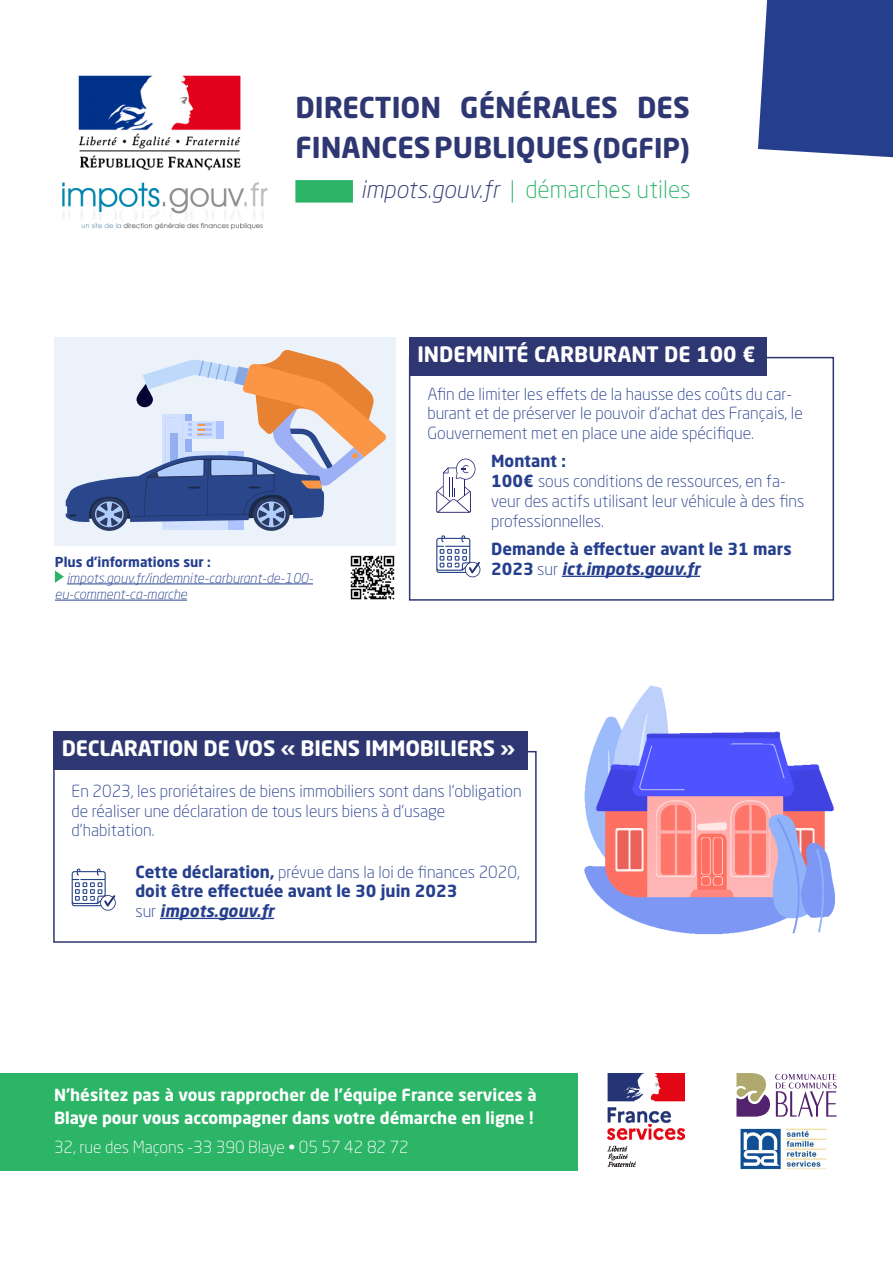
<style>
.page{position:relative;width:893px;height:1263px;background:#fff}
.page>*{position:absolute;margin:0;border:0;box-sizing:border-box;transform-origin:0 0}
.t1{font:700 28.5px "Neo Sans Std";color:#2e3772}
.t2{font:300 24px "Neo Sans Std";color:#2cb467}
.t3{font:700 21px "Neo Sans Std";letter-spacing:-.01em;color:#fff}
.t4{font:300 16.5px/19.8px "Neo Sans Std";color:#253f8e}
.t5{font:700 16.5px/19.8px "Neo Sans Std";color:#253f8e}
.t6{font:700 16.5px/23.4px "Neo Sans Std";color:#fff}
.t7{font:300 16.5px "Neo Sans Std";color:#fff}
.t8{font:italic 700 16.5px "Neo Sans Std";color:#253f8e}
.t9{font:italic 300 13.5px/16.2px "Neo Sans Std";color:#253f8e}
.t10{font:700 13.5px "Neo Sans Std";color:#253f8e}
.s1{font-size:27px}
.s2{font-style:italic;color:#2e3772}
.s3{font-weight:700}
.s4{font-weight:300}
.s5{font-style:italic}
.s6{font-weight:300;font-style:normal}
</style>
<div class="page">
<div style="left:53px;top:751px;width:484px;height:192px;border:2px solid #2e3772"></div>
<img style="left:607px;top:1073px;width:77px;height:93px">
<div style="left:0;top:1073px;width:578px;height:98px;background:#2cb467"></div>
<div style="left:295px;top:180px;width:58px;height:23px;background:#2cb467"></div>
<svg style="left:758px;top:0;width:135px;height:157px;background:#344c96"></svg>
<div style="left:54px;top:338px;width:342px;height:208px;background:#ebf2fa"></div>
<hr style="left:562px;top:576px;width:138px;height:1px;background:#253f8e">
<svg style="left:436px;top:459px;width:39px;height:54px"></svg>
<div style="left:409px;top:357px;width:425px;height:244px;border:2px solid #2e3772"></div>
<div style="left:409px;top:338px;width:357px;height:38px;background:#2e3772"></div>
<svg style="left:436px;top:535px;width:44px;height:42px"></svg>
<img style="left:740px;top:1128px;width:87px;height:42px">
<img style="left:62px;top:75px;width:206px;height:155px">
<div style="left:162px;top:414px;width:23px;height:116px;background:#d1e0ff"></div>
<div style="left:185px;top:451px;width:43px;height:79px;background:#d1e0ff"></div>
<svg style="left:91px;top:498px;width:37px;height:33px"></svg>
<svg style="left:253px;top:498px;width:37px;height:33px"></svg>
<svg style="left:66px;top:350px;width:320px;height:177px"></svg>
<hr style="left:67px;top:584px;width:246px;height:1px;background:#253f8e">
<hr style="left:55px;top:600px;width:132px;height:1px;background:#253f8e">
<svg style="left:55px;top:570px;width:9px;height:13px"></svg>
<img style="left:350px;top:555px;width:44px;height:44px">
<hr style="left:160px;top:918px;width:114px;height:1px;background:#253f8e">
<svg style="left:72px;top:868px;width:44px;height:42px"></svg>
<div style="left:53px;top:732px;width:474px;height:38px;background:#2e3772"></div>
<img style="left:584px;top:686px;width:250px;height:249px">
<svg style="left:736px;top:1073px;width:101px;height:44px"></svg>
<p class="t1" style="left:295px;top:89px;width:396px">DIRECTION GÉNÉRALES DES</p>
<p class="t1" style="left:295px;top:130px;width:396px">FINANCES PUBLIQUES <span class="s1">(DGFIP)</span></p>
<p class="t2" style="left:361px;top:175px;width:332px"><span class="s2">impots.gouv.fr</span> | démarches utiles</p>
<p class="t10" style="left:55px;top:553px;width:158px">Plus d’informations sur :</p>
<p class="t9" style="left:55px;top:570px;width:260px;text-indent:12px">impots.gouv.fr/indemnite-carburant-de-100- eu-comment-ca-marche</p>
<p class="t3" style="left:417px;top:341px;width:340px">INDEMNITÉ CARBURANT DE 100 €</p>
<p class="t4" style="left:427px;top:383px;width:377px">Afin de limiter les effets de la hausse des coûts du car&shy;burant et de préserver le pouvoir d’achat des Français, le<br>Gouvernement met en place une aide spécifique.</p>
<p class="t5" style="left:491px;top:451px;width:76px">Montant :</p>
<p class="t4" style="left:491px;top:471px;width:315px"><span class="s3">100€</span> sous conditions de ressources, en fa&shy;veur des actifs utilisant leur véhicule à des fins professionnelles.</p>
<p class="t5" style="left:491px;top:539px;width:302px">Demande à effectuer avant le 31 mars<br>2023 <span class="s4">sur</span> <span class="s5">ict.impots.gouv.fr</span></p>
<p class="t3" style="left:62px;top:735px;width:455px">DECLARATION DE VOS « BIENS IMMOBILIERS »</p>
<p class="t4" style="left:72px;top:781px;width:451px">En 2023, les proriétaires de biens immobiliers sont dans l’obligation de réaliser une déclaration de tous leurs biens à d’usage</p>
<p class="t4" style="left:72px;top:820px;width:84px">d’habitation.</p>
<p class="t5" style="left:135px;top:861px;width:386px">Cette déclaration, <span class="s4">prévue dans la loi de finances 2020, </span>doit être effectuée avant le 30 juin 2023</p>
<p class="t8" style="left:135px;top:900px;width:140px"><span class="s6">sur</span> impots.gouv.fr</p>
<p class="t6" style="left:54px;top:1083px;width:484px">N’hésitez pas à vous rapprocher de l’équipe France services à<br>Blaye pour vous accompagner dans votre démarche en ligne !</p>
<p class="t7" style="left:54px;top:1137px;width:356px">32, rue des Maçons -33 390 Blaye • 05 57 42 82 72</p>
</div>
